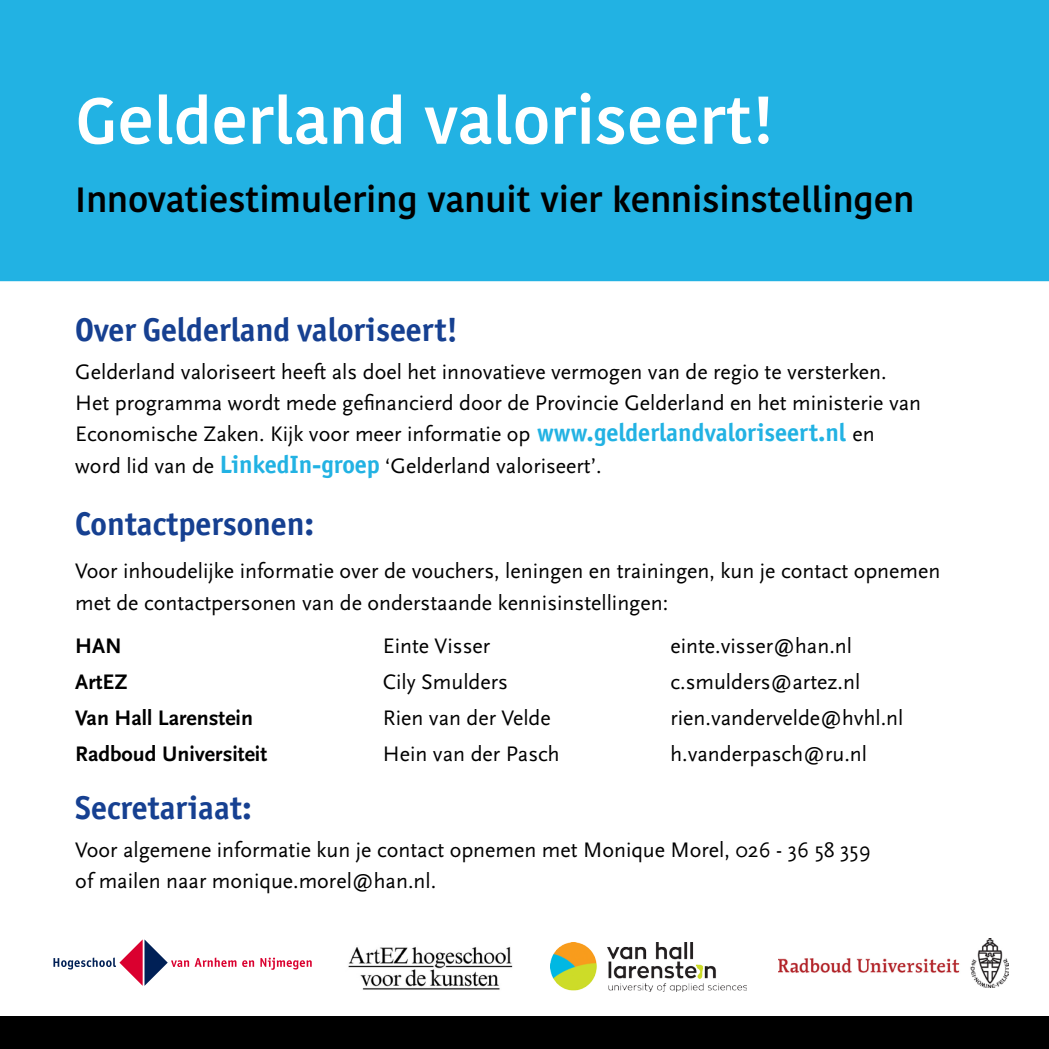
<style>
.page{position:relative;width:1049px;height:1049px;background:#fff}
.page>*{position:absolute;margin:0;border:0;box-sizing:border-box;transform-origin:0 0}
.t1{font:600 65px "Kohinoor Bangla";color:#fff}
.t2{font:600 35px "Kohinoor Bangla";color:#000}
.kop_donkerblauw{font:700 33px "Officina San ITC";color:#164091}
.brood{font:22px/31px "Scala Sans Pro";color:#000}
.brood-2{font:700 22px "Scala Sans Pro";color:#000}
.bold{font:22px "Scala Sans Pro";color:#000}
.bold-2{font:700 22px "Scala Sans Pro";color:#000}
.s1{font-family:"Officina San ITC";font-weight:700;font-size:25px;color:#22b2e3}
</style>
<div class="page">
<div style="left:0;top:0;width:1049px;height:281px;background:#22b2e3"></div>
<img style="left:348px;top:947px;width:165px;height:43px">
<svg style="left:195px;top:957px;width:41px;height:10px"></svg>
<svg style="left:242px;top:960px;width:12px;height:7px"></svg>
<svg style="left:260px;top:957px;width:52px;height:13px"></svg>
<svg style="left:53px;top:939px;width:136px;height:47px"></svg>
<img style="left:550px;top:943px;width:197px;height:48px">
<img style="left:778px;top:939px;width:231px;height:48px">
<div style="left:0;top:1016px;width:1049px;height:33px;background:#000"></div>
<p class="t1" style="left:75px;top:67px;width:700px">Gelderland valoriseert!</p>
<p class="t2" style="left:75px;top:171px;width:840px">Innovatiestimulering vanuit vier kennisinstellingen</p>
<p class="kop_donkerblauw" style="left:75px;top:309px;width:384px">Over Gelderland valoriseert!</p>
<p class="brood" style="left:75px;top:356px;width:847px">Gelderland valoriseert heeft als doel het innovatieve vermogen van de regio te versterken.<br>Het programma wordt mede gefinancierd door de Provincie Gelderland en het ministerie van Economische Zaken. Kijk voor meer informatie op <span class="s1">www.gelderlandvaloriseert.nl</span> en word lid van de <span class="s1">LinkedIn-groep</span> ‘Gelderland valoriseert’.</p>
<p class="kop_donkerblauw" style="left:75px;top:503px;width:240px">Contactpersonen:</p>
<p class="brood" style="left:75px;top:556px;width:866px">Voor inhoudelijke informatie over de vouchers, leningen en trainingen, kun je contact opnemen met de contactpersonen van de onderstaande kennisinstellingen:</p>
<p class="bold-2" style="left:75px;top:633px;width:48px">HAN</p>
<p class="bold" style="left:383px;top:633px;width:109px">Einte Visser</p>
<p class="bold" style="left:670px;top:633px;width:183px">einte.visser@han.nl</p>
<p class="brood-2" style="left:75px;top:669px;width:54px">ArtEZ</p>
<p class="brood" style="left:383px;top:666px;width:127px">Cily Smulders</p>
<p class="brood" style="left:670px;top:666px;width:191px">c.smulders@artez.nl</p>
<p class="brood-2" style="left:75px;top:705px;width:179px">Van Hall Larenstein</p>
<p class="brood" style="left:383px;top:702px;width:169px">Rien van der Velde</p>
<p class="brood" style="left:670px;top:702px;width:235px">rien.vandervelde@hvhl.nl</p>
<p class="brood-2" style="left:75px;top:741px;width:193px">Radboud Universiteit</p>
<p class="brood" style="left:383px;top:739px;width:178px">Hein van der Pasch</p>
<p class="brood" style="left:670px;top:739px;width:198px">h.vanderpasch@ru.nl</p>
<p class="kop_donkerblauw" style="left:75px;top:787px;width:178px">Secretariaat:</p>
<p class="brood" style="left:75px;top:834px;width:797px">Voor algemene informatie kun je contact opnemen met Monique Morel, 026 - 36 58 359 of mailen naar monique.morel@han.nl.</p>
</div>
